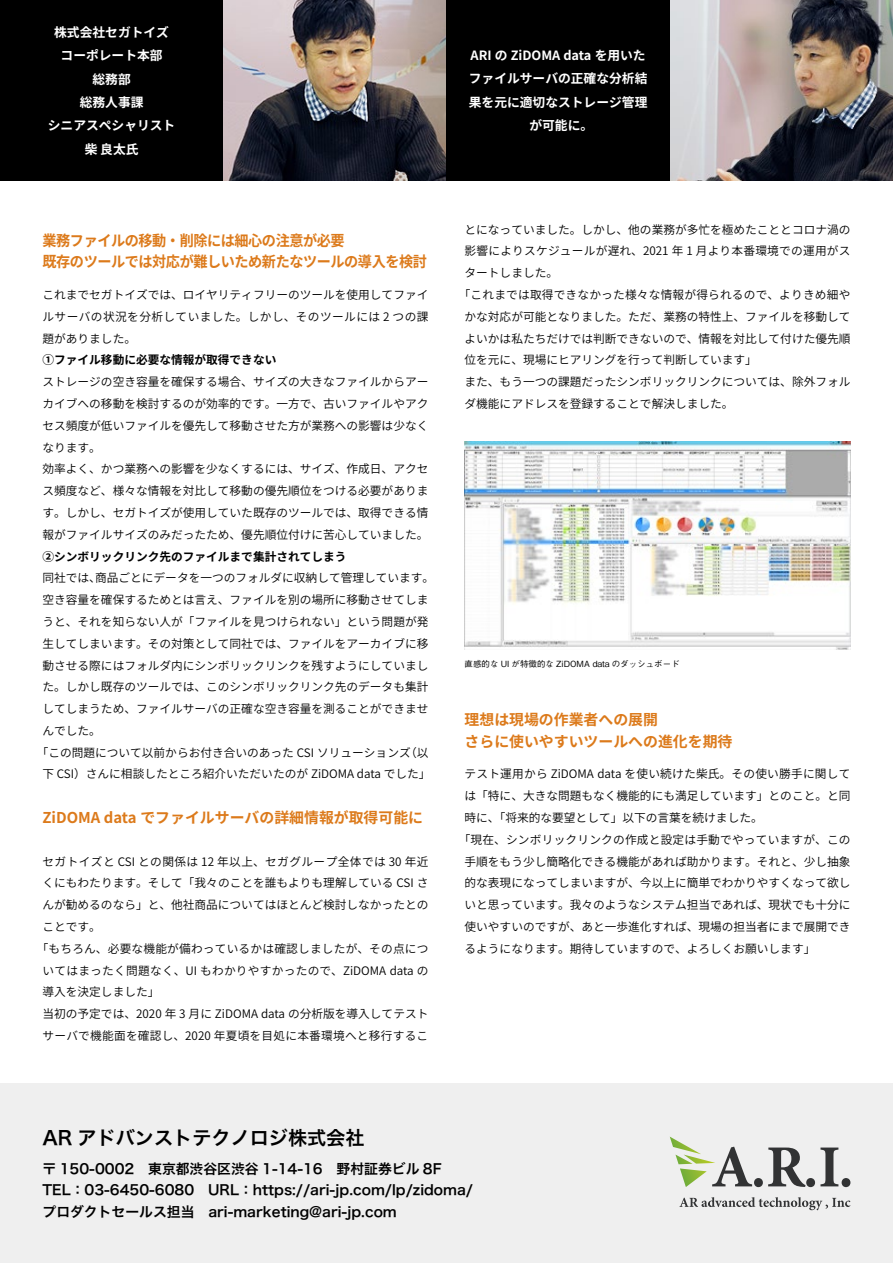
<style>
.page{position:relative;width:893px;height:1263px;background:#fff}
.page>*{position:absolute;margin:0;border:0;box-sizing:border-box;transform-origin:0 0}
.t1{font:19.2px "Hiragino Sans W6";color:#000}
.t2{font:700 14.85px/21.3px "Source Han Sans JP";color:#dc7a1b}
.t3{font:700 14.85px/21.3px "Source Han Sans JP";letter-spacing:-.03em;color:#dc7a1b;scale:.95 1}
.t4{font:13.8px/21.3px "Hiragino Sans W6";color:#000}
.t5{font:700 12.75px/23.4px "Source Han Sans JP";color:#fff;text-align:center}
.t6{font:11.7px/21.8px "Source Han Sans JP";color:#000}
.t7{font:11.7px "Source Han Sans JP";letter-spacing:.02em;color:#000}
.t8{font:700 11.7px "Source Han Sans JP";color:#000}
.t9{font:11.7px "Source Han Sans JP";letter-spacing:.035em;color:#000}
.t10{font:500 8.55px "Gothic BBB Pr 6 N";color:#000}
</style>
<div class="page">
<div style="left:0;top:0;width:223px;height:181px;background:#000"></div>
<img style="left:223px;top:0;width:223px;height:181px">
<img style="left:670px;top:0;width:223px;height:181px">
<div style="left:446px;top:0;width:224px;height:181px;background:#000"></div>
<img style="left:465px;top:441px;width:385px;height:208px">
<div style="left:0;top:1084px;width:893px;height:179px;background:#efefef"></div>
<svg style="left:670px;top:1137px;width:82px;height:50px"></svg>
<div style="left:754px;top:1178px;width:9px;height:9px;background:#323334;border-radius:50%"></div>
<svg style="left:768px;top:1147px;width:37px;height:40px"></svg>
<div style="left:806px;top:1178px;width:9px;height:9px;background:#323334;border-radius:50%"></div>
<svg style="left:820px;top:1147px;width:18px;height:39px"></svg>
<div style="left:842px;top:1178px;width:8px;height:9px;background:#323334;border-radius:50%"></div>
<svg style="left:679px;top:1197px;width:171px;height:13px"></svg>
<p class="t5" style="left:48px;top:21px;width:129px">株式会社セガトイズコーポレート本部<br>総務部<br>総務人事課<br>シニアスペシャリスト柴良太氏</p>
<p class="t3" style="left:43px;top:230px;width:406px">業務ファイルの移動・削除には細心の注意が必要<br>既存のツールでは対応が難しいため新たなツールの導入を検討</p>
<p class="t6" style="left:43px;top:284px;width:387px;text-align:justify">これまでセガトイズでは、ロイヤリティフリーのツールを使用してファイルサーバの状況を分析していました。しかし、そのツールには 2 つの課題がありました。</p>
<p class="t8" style="left:43px;top:353px;width:235px">①ファイル移動に必要な情報が取得できない</p>
<p class="t6" style="left:43px;top:371px;width:387px">ストレージの空き容量を確保する場合、サイズの大きなファイルからアーカイブへの移動を検討するのが効率的です。一方で、古いファイルやアクセス頻度が低いファイルを優先して移動させた方が業務への影響は少なくなります。<br>効率よく、かつ業務への影響を少なくするには、サイズ、作成日、アクセス頻度など、様々な情報を対比して移動の優先順位をつける必要があります。しかし、セガトイズが使用していた既存のツールでは、取得できる情報がファイルサイズのみだったため、優先順位付けに苦心していました。</p>
<p class="t8" style="left:43px;top:550px;width:306px">②シンボリックリンク先のファイルまで集計されてしまう</p>
<p class="t6" style="left:95px;top:567px;width:341px">商品ごとにデータを一つのフォルダに収納して管理しています。</p>
<p class="t6" style="left:43px;top:567px;width:60px">同社では、</p>
<p class="t6" style="left:43px;top:589px;width:387px">空き容量を確保するためとは言え、ファイルを別の場所に移動させてしま</p>
<p class="t6" style="left:43px;top:611px;width:387px">うと、それを知らない人が「ファイルを見つけられない」という問題が発</p>
<p class="t6" style="left:43px;top:633px;width:387px">生してしまいます。その対策として同社では、ファイルをアーカイブに移</p>
<p class="t6" style="left:43px;top:655px;width:387px">動させる際にはフォルダ内にシンボリックリンクを残すようにしていまし</p>
<p class="t6" style="left:43px;top:676px;width:387px">た。しかし既存のツールでは、このシンボリックリンク先のデータも集計</p>
<p class="t6" style="left:43px;top:698px;width:387px">してしまうため、ファイルサーバの正確な空き容量を測ることができませ</p>
<p class="t6" style="left:43px;top:720px;width:60px">んでした。</p>
<p class="t6" style="left:405px;top:742px;width:25px">（以</p>
<p class="t6" style="left:43px;top:742px;width:390px;text-indent:-6px">「この問題について以前からお付き合いのあった CSI ソリューションズ<br>下 CSI）さんに相談したところ紹介いただいたのが ZiDOMA data でした「</p>
<p class="t2" style="left:43px;top:807px;width:382px">ZiDOMA data でファイルサーバの詳細情報が取得可能に</p>
<p class="t9" style="left:43px;top:855px;width:387px">セガトイズと CSI との関係は 12 年以上、セガグループ全体では 30 年近</p>
<p class="t6" style="left:43px;top:872px;width:387px">くにもわたります。そして「我々のことを誰もよりも理解している CSI さ</p>
<p class="t6" style="left:43px;top:894px;width:387px">んが勧めるのなら」と、他社商品についてはほとんど検討しなかったとの</p>
<p class="t6" style="left:43px;top:916px;width:60px">ことです。</p>
<p class="t6" style="left:37px;top:938px;width:393px">「もちろん、必要な機能が備わっているかは確認しましたが、その点につ</p>
<p class="t7" style="left:43px;top:964px;width:387px">いてはまったく問題なく、UI もわかりやすかったので、ZiDOMA data の</p>
<p class="t6" style="left:43px;top:981px;width:118px">導入を決定しました「</p>
<p class="t6" style="left:43px;top:1003px;width:387px">当初の予定では、2020 年 3 月に ZiDOMA data の分析版を導入してテスト</p>
<p class="t7" style="left:43px;top:1029px;width:387px">サーバで機能面を確認し、2020 年夏頃を目処に本番環境へと移行するこ</p>
<p class="t5" style="left:469px;top:44px;width:180px">ARI の ZiDOMA data を用いたファイルサーバの正確な分析結果を元に適切なストレージ管理が可能に。</p>
<p class="t6" style="left:465px;top:219px;width:387px">とになっていました。しかし、他の業務が多忙を極めたこととコロナ渦の</p>
<p class="t7" style="left:465px;top:244px;width:387px">影響によりスケジュールが遅れ、2021 年 1 月より本番環境での運用がス</p>
<p class="t6" style="left:465px;top:262px;width:95px">タートしました。</p>
<p class="t6" style="left:459px;top:284px;width:393px">「これまでは取得できなかった様々な情報が得られるので、よりきめ細や</p>
<p class="t6" style="left:465px;top:306px;width:387px">かな対応が可能となりました。ただ、業務の特性上、ファイルを移動して</p>
<p class="t6" style="left:465px;top:328px;width:387px">よいかは私たちだけでは判断できないので、情報を対比して付けた優先順</p>
<p class="t6" style="left:465px;top:349px;width:294px">位を元に、現場にヒアリングを行って判断しています「</p>
<p class="t6" style="left:465px;top:371px;width:387px">また、もう一つの課題だったシンボリックリンクについては、除外フォル</p>
<p class="t6" style="left:465px;top:393px;width:270px">ダ機能にアドレスを登録することで解決しました。</p>
<p class="t10" style="left:465px;top:656px;width:217px">直感的な UI が特徴的な ZiDOMA data のダッシュボード</p>
<p class="t2" style="left:465px;top:710px;width:269px">理想は現場の作業者への展開<br>さらに使いやすいツールへの進化を期待</p>
<p class="t7" style="left:465px;top:767px;width:387px">テスト運用から ZiDOMA data を使い続けた柴氏。その使い勝手に関して</p>
<p class="t6" style="left:465px;top:785px;width:387px">は「特に、大きな問題もなく機能的にも満足しています」とのこと。と同</p>
<p class="t6" style="left:465px;top:807px;width:300px">時に、「将来的な要望として」以下の言葉を続けました。</p>
<p class="t6" style="left:459px;top:829px;width:393px">「現在、シンボリックリンクの作成と設定は手動でやっていますが、この</p>
<p class="t6" style="left:465px;top:851px;width:387px">手順をもう少し簡略化できる機能があれば助かります。それと、少し抽象</p>
<p class="t6" style="left:465px;top:872px;width:387px">的な表現になってしまいますが、今以上に簡単でわかりやすくなって欲し</p>
<p class="t6" style="left:465px;top:894px;width:387px">いと思っています。我々のようなシステム担当であれば、現状でも十分に</p>
<p class="t6" style="left:465px;top:916px;width:387px">使いやすいのですが、あと一歩進化すれば、現場の担当者にまで展開でき</p>
<p class="t6" style="left:465px;top:938px;width:352px">るようになります。期待していますので、よろしくお願いします「</p>
<h1 class="t1" style="left:43px;top:1121px;width:324px">AR アドバンストテクノロジ株式会社</h1>
<p class="t4" style="left:43px;top:1158px;width:432px">〒 150-0002　東京都渋谷区渋谷 1-14-16　野村証券ビル 8F<br>TEL：03-6450-6080　URL：https://ari-jp.com/lp/zidoma/プロダクトセールス担当　ari-marketing@ari-jp.com</p>
</div>
